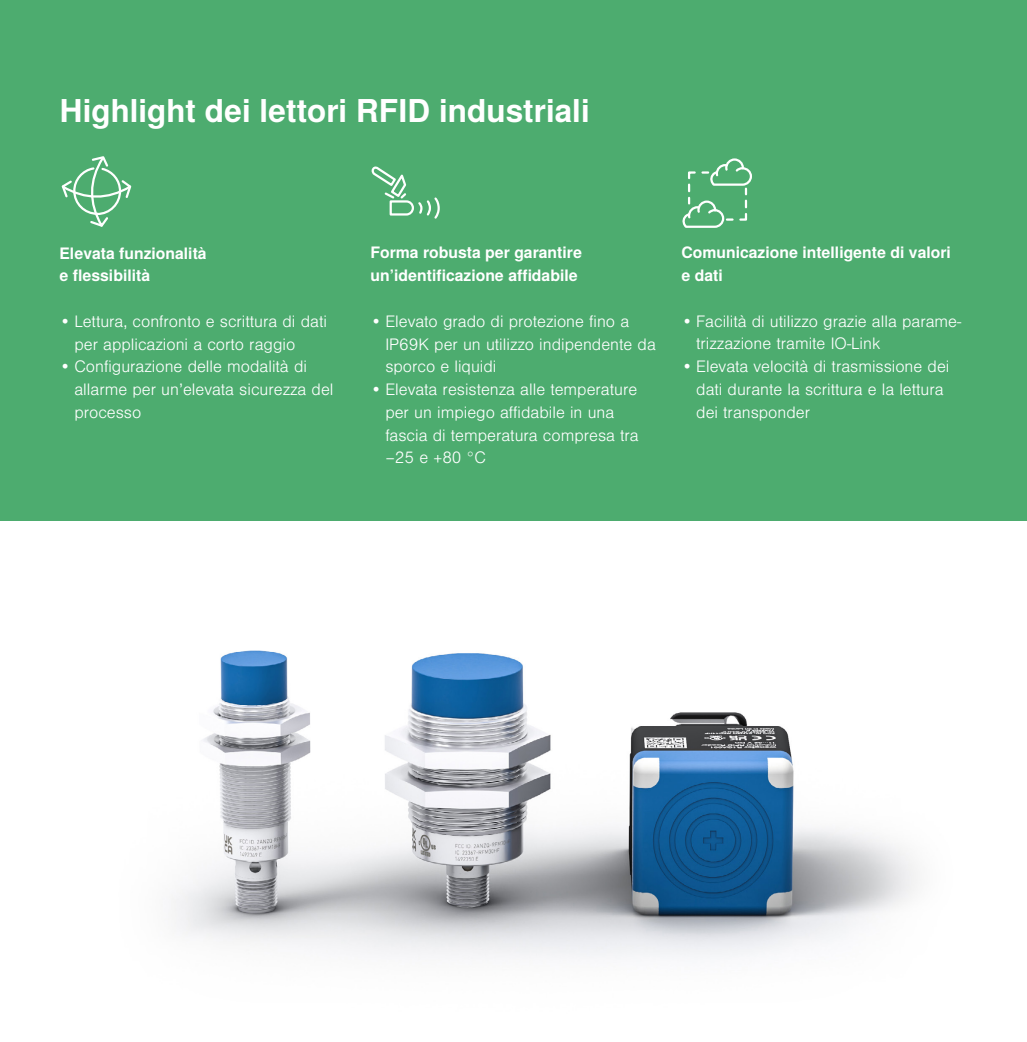
<style>
.page{position:relative;width:1027px;height:1042px;background:#fff}
.page>*{position:absolute;margin:0;border:0;box-sizing:border-box;transform-origin:0 0}
.t1{font:700 31.5px "Nimbus Sans Global";color:#fff}
.t2{font:300 15.75px/22.8px "Nimbus Sans Global";color:#fff}
.t3{font:700 15.75px/22.8px "Nimbus Sans Global";color:#fff}
</style>
<div class="page">
<div style="left:0;top:0;width:1027px;height:521px;background:#4dac6f"></div>
<img style="left:172px;top:650px;width:746px;height:307px">
<svg style="left:61px;top:156px;width:71px;height:71px"></svg>
<svg style="left:371px;top:166px;width:69px;height:53px"></svg>
<svg style="left:682px;top:158px;width:70px;height:70px"></svg>
<h1 class="t1" style="left:60px;top:93px;width:532px">Highlight dei lettori RFID industriali</h1>
<p class="t3" style="left:60px;top:242px;width:149px">Elevata funzionalità e flessibilità</p>
<p class="t2" style="left:74px;top:310px;width:254px;text-indent:-15px">• Lettura, confronto e scrittura di dati per applicazioni a corto raggio</p>
<p class="t2" style="left:74px;top:355px;width:261px;text-indent:-15px">• Configurazione delle modalità di allarme per un’elevata sicurezza del processo</p>
<p class="t3" style="left:370px;top:242px;width:213px">Forma robusta per garantire un’identificazione affidabile</p>
<p class="t2" style="left:385px;top:310px;width:272px;text-indent:-15px">• Elevato grado di protezione fino a<br>IP69K per un utilizzo indipendente da sporco e liquidi</p>
<p class="t2" style="left:385px;top:378px;width:255px;text-indent:-15px">• Elevata resistenza alle temperature per un impiego affidabile in una fascia di temperatura compresa tra –25 e +80 °C</p>
<p class="t3" style="left:681px;top:242px;width:271px">Comunicazione intelligente di valori e dati</p>
<p class="t2" style="left:696px;top:310px;width:266px;text-indent:-15px">• Facilità di utilizzo grazie alla parame&shy;trizzazione tramite IO-Link</p>
<p class="t2" style="left:696px;top:355px;width:255px;text-indent:-15px">• Elevata velocità di trasmissione dei dati durante la scrittura e la lettura dei transponder</p>
</div>
